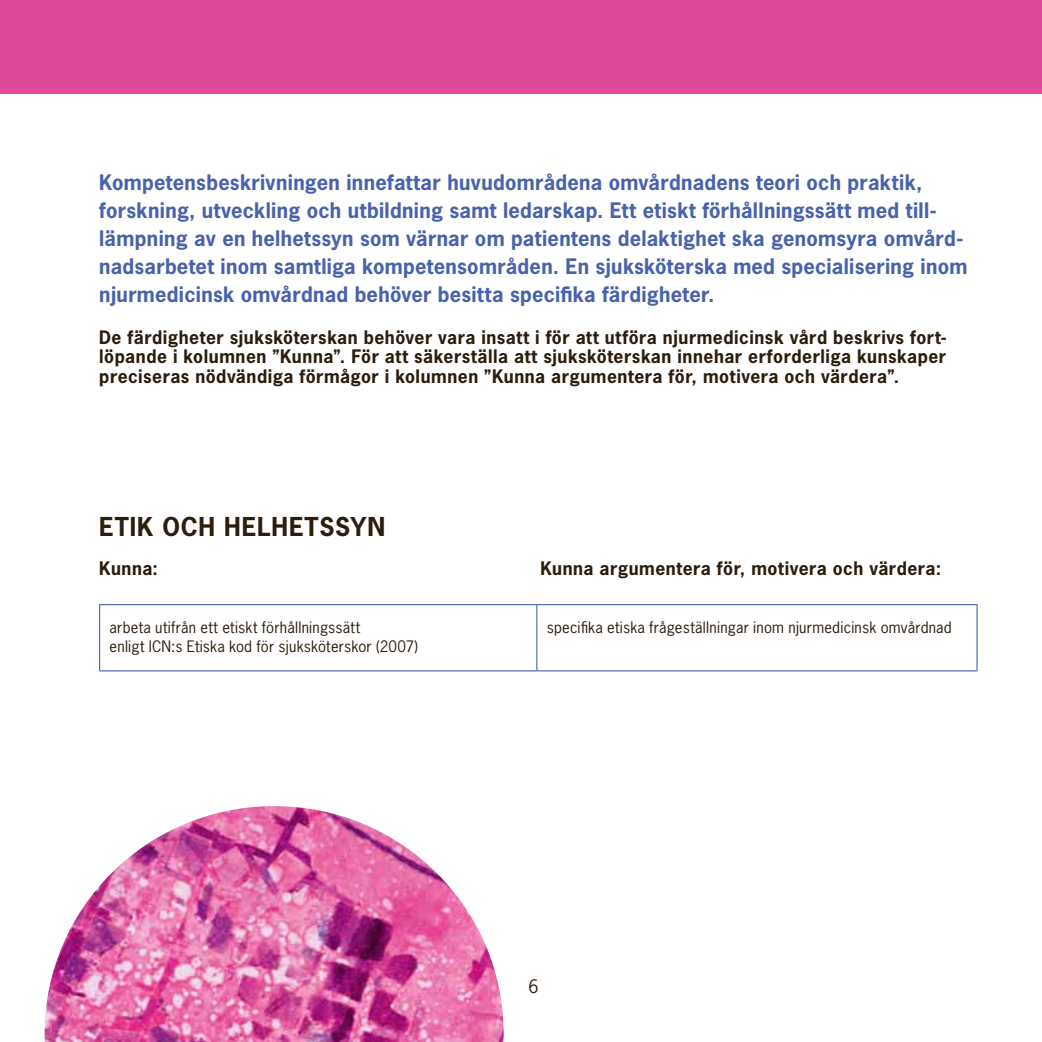
<style>
.page{position:relative;width:1042px;height:1042px;background:#fff}
.page>*{position:absolute;margin:0;border:0;box-sizing:border-box;transform-origin:0 0}
.t1{font:700 24.5px "News Gothic Std";color:#2c1d0d}
.t2{font:700 20.12px/28px "News Gothic Std";letter-spacing:.015em;color:#4962ac}
.t3{font:700 17.5px/19.2px "News Gothic Std";letter-spacing:.015em;color:#2c1d0d;text-align:justify}
.t4{font:17.5px "News Gothic Std";color:#2c1d0d}
.t5{font:14.88px/19.2px "News Gothic Std";letter-spacing:.015em;color:#2c1d0d}
</style>
<div class="page">
<div style="left:0;top:0;width:1042px;height:94px;background:#dd4a9a"></div>
<hr style="left:536px;top:605px;width:1px;height:65px;background:#2854a3">
<hr style="left:99px;top:604px;width:438px;height:1px;background:#2854a3">
<hr style="left:99px;top:605px;width:1px;height:65px;background:#2854a3">
<hr style="left:537px;top:604px;width:440px;height:1px;background:#2854a3">
<hr style="left:976px;top:605px;width:1px;height:65px;background:#2854a3">
<hr style="left:99px;top:670px;width:438px;height:1px;background:#2854a3">
<hr style="left:537px;top:670px;width:440px;height:1px;background:#2854a3">
<img style="left:45px;top:806px;width:459px;height:236px">
<p class="t2" style="left:99px;top:168px;width:870px">Kompetensbeskrivningen innefattar huvudområdena omvårdnadens teori och praktik, forskning, utveckling och utbildning samt ledarskap. Ett etiskt förhållningssätt med til - lämpning av en helhetssyn som värnar om patientens delaktighet ska genomsyra omvård&shy;nadsarbetet inom samtliga kompetensområden. En sjuksköterska med specialisering inom njurmedicinsk omvårdnad behöver besitta specifika färdigheter.</p>
<p class="t3" style="left:99px;top:327px;width:849px">De färdigheter sjuksköterskan behöver vara insatt i för att utföra njurmedicinsk vård beskrivs fort&shy;löpande i kolumnen ”Kunna”. För att säkerställa att sjuksköterskan innehar erforderliga kunskaper preciseras nödvändiga förmågor i kolumnen ”Kunna argumentera för, motivera och värdera”.</p>
<p class="t1" style="left:99px;top:511px;width:82px">ETI K OCH</p>
<p class="t1" style="left:224px;top:511px;width:17px">HELHETSS</p>
<p class="t1" style="left:350px;top:511px;width:34px">YN</p>
<p class="t3" style="left:99px;top:558px;width:60px">Kunna:</p>
<p class="t3" style="left:540px;top:558px;width:402px">Kunna argumentera för, motivera och värdera:</p>
<p class="t5" style="left:110px;top:617px;width:310px">arbeta utifrån ett etiskt förhållningssätt<br>enligt ICN:s Etiska kod för sjuksköterskor (2007)</p>
<p class="t5" style="left:547px;top:617px;width:406px">specifika etiska frågeställningar inom njurmedicinsk omvårdnad</p>
<p class="t4" style="left:528px;top:975px;width:12px">6</p>
</div>
